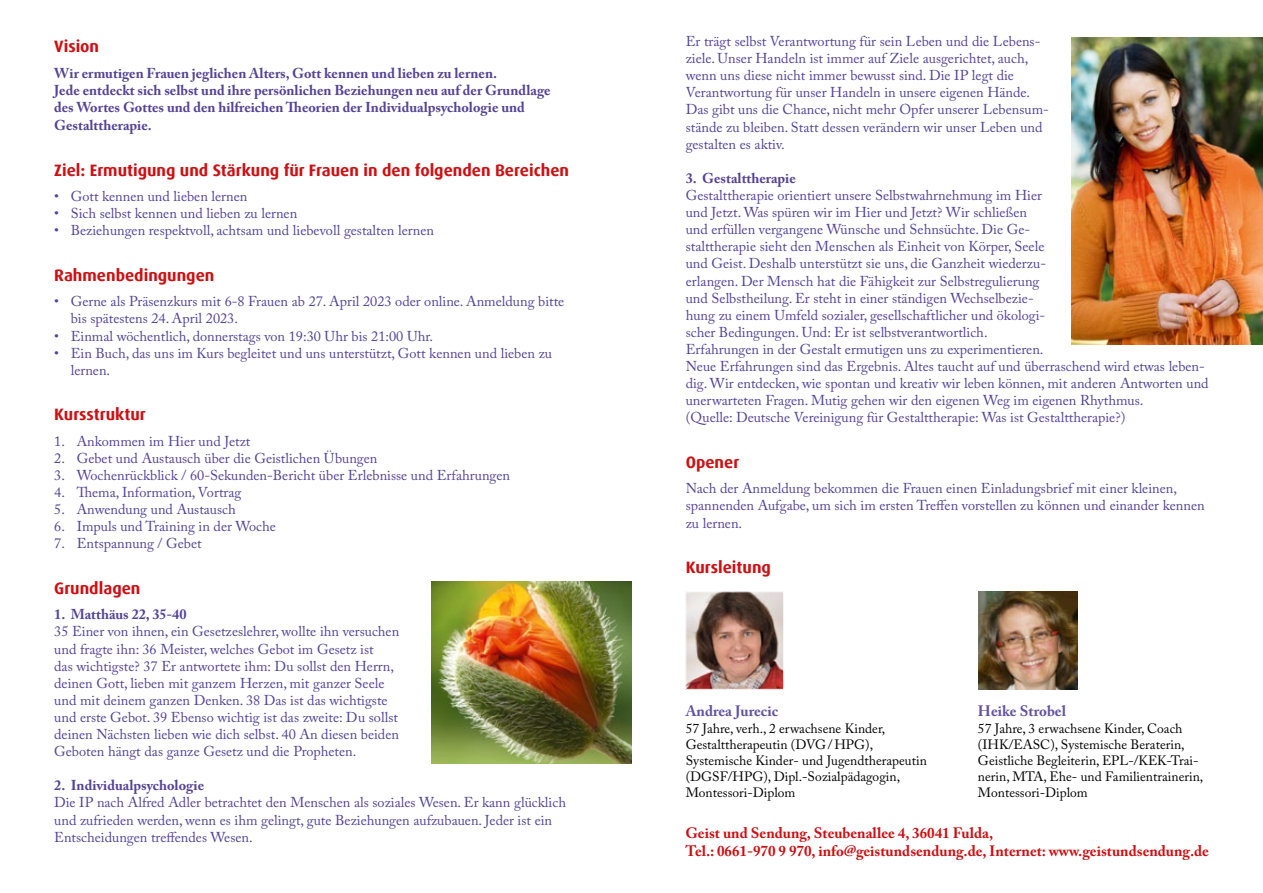
<style>
.page{position:relative;width:1263px;height:893px;background:#fff}
.page>*{position:absolute;margin:0;border:0;box-sizing:border-box;transform-origin:0 0}
.t1{font:700 16.5px "Dax";color:#cd1013}
.t2{font:700 15px/18px "Adobe Caslon Pro";color:#cd1013}
.t3{font:700 15px "Adobe Caslon Pro";color:#6353a0}
.t4{font:14.25px/17.1px "Adobe Caslon Pro";color:#534395}
.t5{font:700 14.25px/17.4px "Adobe Caslon Pro";color:#534395}
.t6{font:13.5px/16.2px "Adobe Caslon Pro";color:#000}
</style>
<div class="page">
<img style="left:432px;top:581px;width:199px;height:183px">
<img style="left:1071px;top:38px;width:192px;height:306px">
<img style="left:687px;top:593px;width:95px;height:95px">
<div style="left:685px;top:591px;width:99px;height:99px;border:1px solid #fff"></div>
<img style="left:978px;top:591px;width:99px;height:99px">
<p class="t1" style="left:54px;top:37px;width:46px">Vision</p>
<p class="t5" style="left:54px;top:64px;width:498px">Wir ermutigen Frauen jeglichen Alters, Gott kennen und lieben zu lernen.<br>Jede entdeckt sich selbst und ihre persönlichen Beziehungen neu auf der Grundlage des Wortes Gottes und den hilfreichen Theorien der Individualpsychologie und Gestalttherapie.</p>
<p class="t1" style="left:54px;top:160px;width:516px">Ziel: Ermutigung und Stärkung für Frauen in den folgenden Bereichen</p>
<p class="t4" style="left:54px;top:188px;width:195px">• Gott kennen und lieben lernen</p>
<p class="t4" style="left:54px;top:205px;width:245px">• Sich selbst kennen und lieben zu lernen</p>
<p class="t4" style="left:54px;top:222px;width:381px">• Beziehungen respektvoll, achtsam und liebevoll gestalten lernen</p>
<p class="t1" style="left:54px;top:266px;width:162px">Rahmenbedingungen</p>
<p class="t4" style="left:71px;top:293px;width:495px;text-indent:-17px">• Gerne als Präsenzkurs mit 6-8 Frauen ab 27. April 2023 oder online. Anmeldung bitte bis spätestens 24. April 2023.</p>
<p class="t4" style="left:54px;top:327px;width:380px">• Einmal wöchentlich, donnerstags von 19:30 Uhr bis 21:00 Uhr.</p>
<p class="t4" style="left:71px;top:344px;width:483px;text-indent:-17px">• Ein Buch, das uns im Kurs begleitet und uns unterstützt, Gott kennen und lieben zu lernen.</p>
<p class="t1" style="left:54px;top:405px;width:93px">Kursstruktur</p>
<p class="t4" style="left:54px;top:432px;width:198px">1. Ankommen im Hier und Jetzt</p>
<p class="t4" style="left:54px;top:449px;width:325px">2. Gebet und Austausch über die Geistlichen Übungen</p>
<p class="t4" style="left:54px;top:466px;width:457px">3. Wochenrückblick / 60-Sekunden-Bericht über Erlebnisse und Erfahrungen</p>
<p class="t4" style="left:54px;top:484px;width:189px">4. Thema, Information, Vortrag</p>
<p class="t4" style="left:54px;top:501px;width:183px">5. Anwendung und Austausch</p>
<p class="t4" style="left:54px;top:518px;width:223px">6. Impuls und Training in der Woche</p>
<p class="t4" style="left:54px;top:535px;width:149px">7. Entspannung / Gebet</p>
<p class="t1" style="left:54px;top:579px;width:88px">Grundlagen</p>
<p class="t5" style="left:54px;top:606px;width:134px">1. Matthäus 22, 35-40</p>
<p class="t4" style="left:54px;top:623px;width:347px">35 Einer von ihnen, ein Gesetzeslehrer, wollte ihn versuchen und fragte ihn: 36 Meister, welches Gebot im Gesetz ist<br>das wichtigste? 37 Er antwortete ihm: Du sollst den Herrn, deinen Gott, lieben mit ganzem Herzen, mit ganzer Seele und mit deinem ganzen Denken. 38 Das ist das wichtigste und erste Gebot. 39 Ebenso wichtig ist das zweite: Du sollst deinen Nächsten lieben wie dich selbst. 40 An diesen beiden Geboten hängt das ganze Gesetz und die Propheten.</p>
<p class="t5" style="left:54px;top:777px;width:151px">2. Individualpsychologie</p>
<p class="t4" style="left:54px;top:794px;width:513px">Die IP nach Alfred Adler betrachtet den Menschen als soziales Wesen. Er kann glücklich und zufrieden werden, wenn es ihm gelingt, gute Beziehungen aufzubauen. Jeder ist ein<br>Entscheidungen treffendes Wesen.</p>
<p class="t4" style="left:686px;top:33px;width:365px">Er trägt selbst Verantwortung für sein Leben und die Lebens&shy;ziele. Unser Handeln ist immer auf Ziele ausgerichtet, auch, wenn uns diese nicht immer bewusst sind. Die IP legt die Verantwortung für unser Handeln in unsere eigenen Hände.<br>Das gibt uns die Chance, nicht mehr Opfer unserer Lebensum&shy;stände zu bleiben. Statt dessen verändern wir unser Leben und gestalten es aktiv.</p>
<p class="t5" style="left:686px;top:169px;width:112px">3. Gestalttherapie</p>
<p class="t4" style="left:686px;top:187px;width:524px">Gestalttherapie orientiert unsere Selbstwahrnehmung im Hier<br>und Jetzt. Was spüren wir im Hier und Jetzt? Wir schließen<br>und erfüllen vergangene Wünsche und Sehnsüchte. Die Ge-<br>stalttherapie sieht den Menschen als Einheit von Körper, Seele<br>und Geist. Deshalb unterstützt sie uns, die Ganzheit wiederzu-<br>erlangen. Der Mensch hat die Fähigkeit zur Selbstregulierung<br>und Selbstheilung. Er steht in einer ständigen Wechselbezie-<br>hung zu einem Umfeld sozialer, gesellschaftlicher und ökologi-<br>scher Bedingungen. Und: Er ist selbstverantwortlich.<br>Erfahrungen in der Gestalt ermutigen uns zu experimentieren.<br>Neue Erfahrungen sind das Ergebnis. Altes taucht auf und überraschend wird etwas leben&shy;dig. Wir entdecken, wie spontan und kreativ wir leben können, mit anderen Antworten und unerwarteten Fragen. Mutig gehen wir den eigenen Weg im eigenen Rhythmus.<br>(Quelle: Deutsche Vereinigung für Gestalttherapie: Was ist Gestalttherapie?)</p>
<p class="t1" style="left:686px;top:453px;width:55px">Opener</p>
<p class="t4" style="left:686px;top:480px;width:520px">Nach der Anmeldung bekommen die Frauen einen Einladungsbrief mit einer kleinen, spannenden Aufgabe, um sich im ersten Treffen vorstellen zu können und einander kennen zu lernen.</p>
<p class="t1" style="left:686px;top:558px;width:87px">Kursleitung</p>
<p class="t3" style="left:686px;top:702px;width:94px">Andrea Jurecic</p>
<p class="t6" style="left:686px;top:720px;width:243px">57 Jahre, verh., 2 erwachsene Kinder, Gestalttherapeutin (DVG/HPG), Systemische Kinder- und Jugendtherapeutin (DGSF/HPG), Dipl.-Sozialpädagogin, Montessori-Diplom</p>
<p class="t3" style="left:978px;top:702px;width:90px">Heike Strobel</p>
<p class="t6" style="left:978px;top:720px;width:227px">57 Jahre, 3 erwachsene Kinder, Coach (IHK/EASC), Systemische Beraterin, Geistliche Begleiterin, EPL-/KEK-Trai&shy;nerin, MTA, Ehe- und Familientrainerin, Montessori-Diplom</p>
<p class="t2" style="left:685px;top:823px;width:525px">Geist und Sendung, Steubenallee 4, 36041 Fulda,<br>Tel.: 0661-970 9 970, info@geistundsendung.de, Internet: www.geistundsendung.de</p>
</div>
